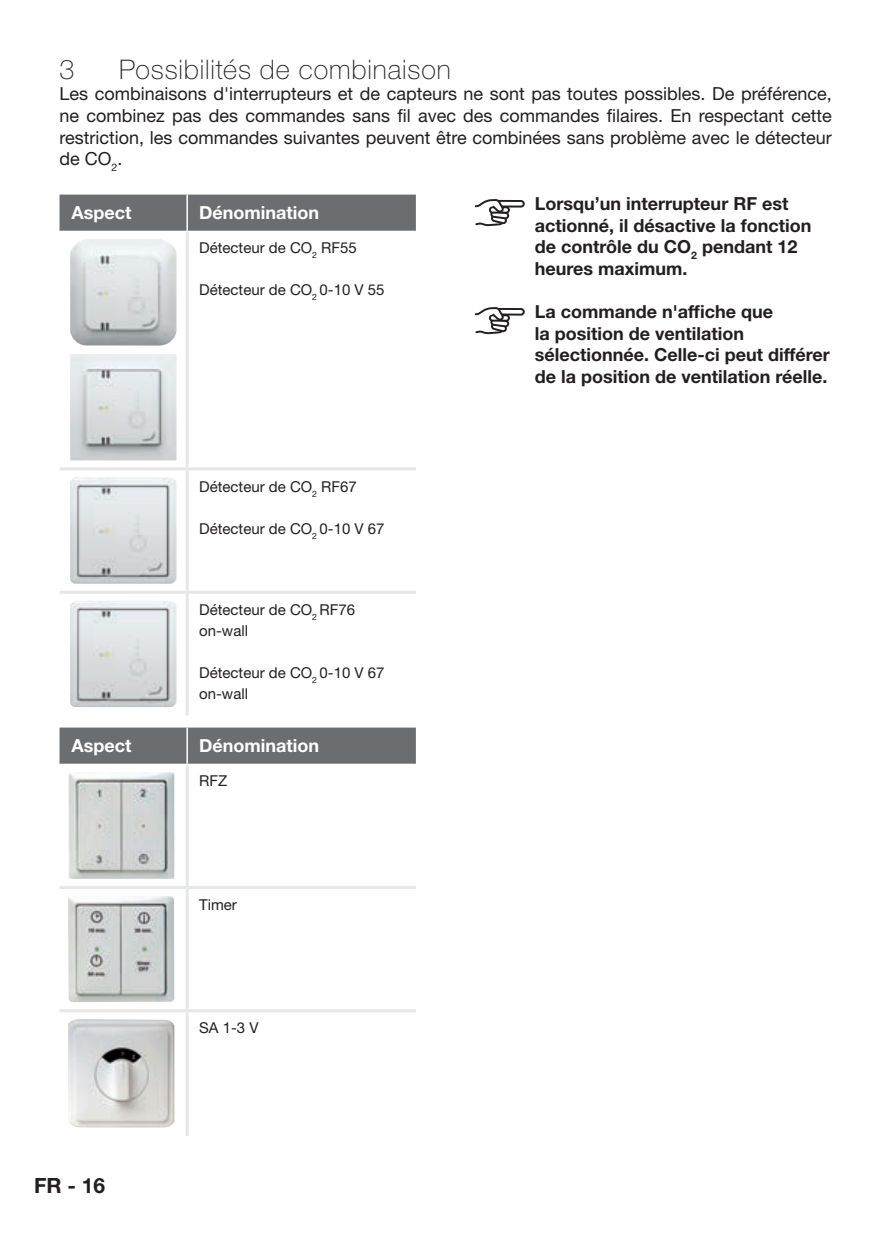
<style>
.page{position:relative;width:893px;height:1259px;background:#fff}
.page>*{position:absolute;margin:0;border:0;box-sizing:border-box;transform-origin:0 0}
.t1{font:100 27px "Helvetica Neue LT Pro";letter-spacing:.035em;color:#231f20}
.t2{font:700 21px "Helvetica Neue LT Pro";color:#231f20}
.t3{font:18px/21.6px "Helvetica Neue LT Pro";color:#231f20;text-align:justify}
.t4{font:700 18px/21.6px "Helvetica Neue LT Pro";color:#231f20}
.t5{font:700 18px "Helvetica Neue LT Pro";color:#fff}
.t6{font:15px/21px "Helvetica Neue LT Pro";color:#231f20}
</style>
<div class="page">
<div style="left:60px;top:195px;width:356px;height:36px;background:#6c6d70"></div>
<hr style="left:186px;top:195px;width:2px;height:36px;background:#fff">
<hr style="left:186px;top:232px;width:3px;height:235px;background:#e6e7e9">
<hr style="left:60px;top:467px;width:127px;height:3px;background:#e6e7e9">
<hr style="left:187px;top:467px;width:229px;height:3px;background:#e6e7e9">
<hr style="left:186px;top:470px;width:3px;height:121px;background:#e6e7e9">
<hr style="left:60px;top:591px;width:127px;height:3px;background:#e6e7e9">
<hr style="left:187px;top:591px;width:229px;height:3px;background:#e6e7e9">
<hr style="left:186px;top:594px;width:3px;height:121px;background:#e6e7e9">
<img style="left:70px;top:239px;width:107px;height:106px">
<img style="left:70px;top:354px;width:107px;height:106px">
<img style="left:70px;top:477px;width:107px;height:107px">
<img style="left:70px;top:601px;width:107px;height:106px">
<div style="left:60px;top:727px;width:356px;height:36px;background:#6c6d70"></div>
<hr style="left:186px;top:727px;width:2px;height:36px;background:#fff">
<hr style="left:186px;top:765px;width:3px;height:121px;background:#e6e7e9">
<hr style="left:60px;top:886px;width:127px;height:3px;background:#e6e7e9">
<hr style="left:187px;top:886px;width:229px;height:3px;background:#e6e7e9">
<hr style="left:186px;top:889px;width:3px;height:120px;background:#e6e7e9">
<hr style="left:60px;top:1009px;width:127px;height:3px;background:#e6e7e9">
<hr style="left:187px;top:1009px;width:229px;height:3px;background:#e6e7e9">
<hr style="left:186px;top:1012px;width:3px;height:124px;background:#e6e7e9">
<img style="left:68px;top:772px;width:106px;height:107px">
<img style="left:68px;top:896px;width:106px;height:106px">
<img style="left:68px;top:1019px;width:106px;height:108px">
<div style="left:493px;top:200px;width:32px;height:8px;border:2px solid #231f20;border-radius:3px"></div>
<div style="left:489px;top:206px;width:21px;height:8px;border:2px solid #231f20;border-radius:3px"></div>
<svg style="left:475px;top:199px;width:34px;height:27px"></svg>
<div style="left:493px;top:308px;width:32px;height:8px;border:2px solid #231f20;border-radius:3px"></div>
<div style="left:489px;top:314px;width:21px;height:8px;border:2px solid #231f20;border-radius:3px"></div>
<svg style="left:475px;top:307px;width:34px;height:27px"></svg>
<h1 class="t1" style="left:60px;top:54px;width:17px">3</h1>
<h1 class="t1" style="left:119px;top:54px;width:333px">Possibilités de combinaison</h1>
<p class="t3" style="left:60px;top:83px;width:774px">Les combinaisons d'interrupteurs et de capteurs ne sont pas toutes possibles. De préférence, ne combinez pas des commandes sans fil avec des commandes filaires. En respectant cette restriction, les commandes suivantes peuvent être combinées sans problème avec le détecteur de CO<sub>2</sub>.</p>
<p class="t5" style="left:72px;top:202px;width:61px">Aspect</p>
<p class="t5" style="left:199px;top:202px;width:121px">Dénomination</p>
<p class="t6" style="left:199px;top:237px;width:159px">Détecteur de CO<sub>2</sub> RF55</p>
<p class="t6" style="left:199px;top:279px;width:187px">Détecteur de CO<sub>2</sub> 0-10 V 55</p>
<p class="t4" style="left:535px;top:192px;width:278px">Lorsqu’un interrupteur RF est actionné, il désactive la fonction de contrôle du CO<sub>2</sub> pendant 12 heures maximum.</p>
<p class="t4" style="left:535px;top:300px;width:296px">La commande n'affiche que<br>la position de ventilation sélectionnée. Celle-ci peut différer de la position de ventilation réelle.</p>
<p class="t6" style="left:199px;top:475px;width:159px">Détecteur de CO<sub>2</sub> RF67</p>
<p class="t6" style="left:199px;top:517px;width:187px">Détecteur de CO<sub>2</sub> 0-10 V 67</p>
<p class="t6" style="left:199px;top:599px;width:157px">Détecteur de CO<sub>2</sub> RF76 on-wall</p>
<p class="t6" style="left:199px;top:662px;width:187px">Détecteur de CO<sub>2</sub> 0-10 V 67 on-wall</p>
<p class="t5" style="left:72px;top:734px;width:61px">Aspect</p>
<p class="t5" style="left:199px;top:734px;width:121px">Dénomination</p>
<p class="t6" style="left:199px;top:770px;width:30px">RFZ</p>
<p class="t6" style="left:199px;top:894px;width:39px">Timer</p>
<p class="t2" style="left:34px;top:1172px;width:73px">FR - 16</p>
<p class="t6" style="left:199px;top:1017px;width:61px">SA 1-3 V</p>
</div>
